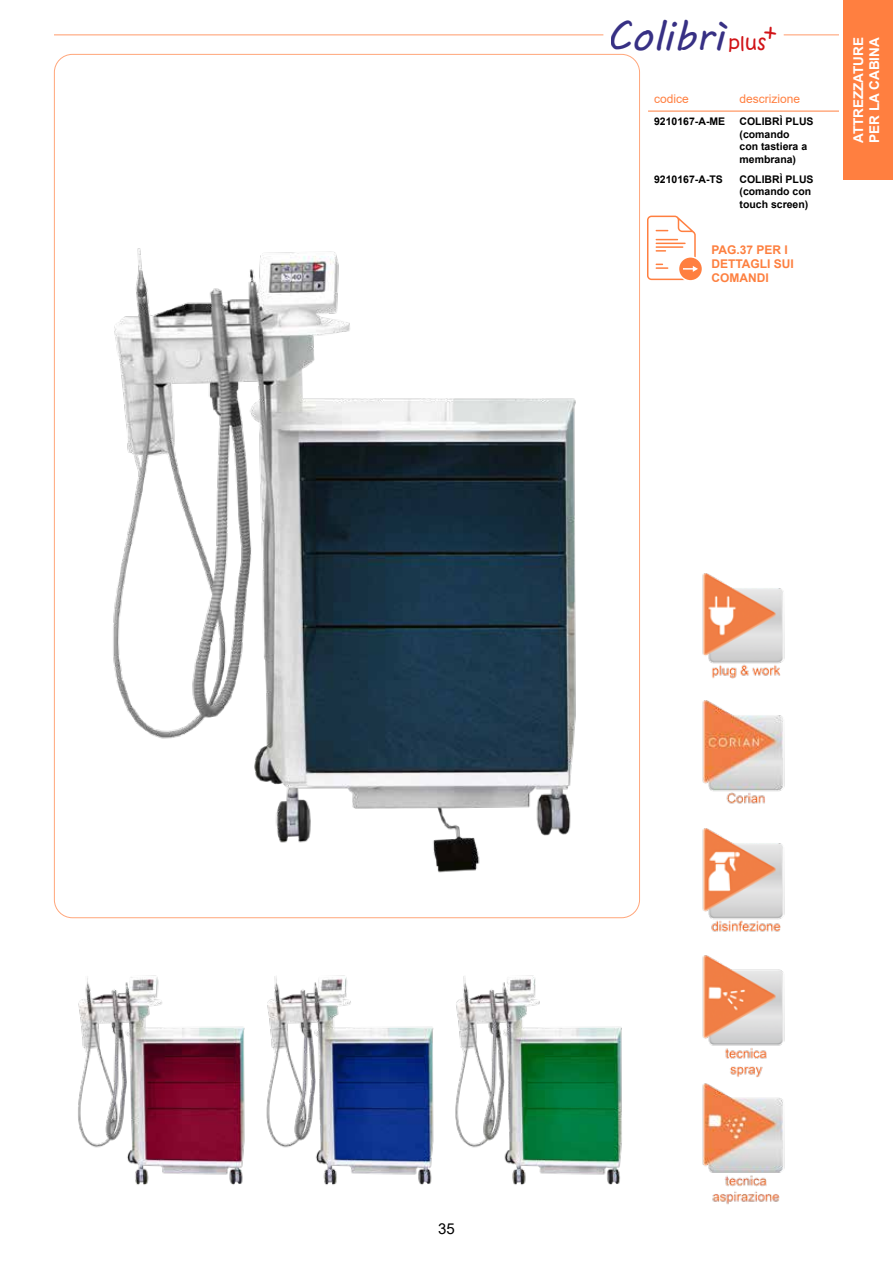
<style>
.page{position:relative;width:893px;height:1263px;background:#fff}
.page>*{position:absolute;margin:0;border:0;box-sizing:border-box;transform-origin:0 0}
.t1{font:41.25px "MV Boli";color:#373084}
.t2{font:19.05px "Kristen ITC";color:#d11317}
.t3{font:15px "Arial";color:#000}
.t4{font:700 13.5px/16.2px "Arial";color:#fff}
.t5{font:700 12px/14.4px "Arial";color:#fd8040}
.t6{font:12px "Arial";color:#ff7f40}
.t7{font:700 10.5px/12.6px "Arial";color:#000}
</style>
<div class="page">
<div style="left:843px;top:0;width:50px;height:180px;background:#ff7f40"></div>
<img style="left:53px;top:137px;width:523px;height:765px">
<img style="left:78px;top:975px;width:544px;height:210px">
<img style="left:702px;top:573px;width:83px;height:632px">
<hr style="left:648px;top:111px;width:191px;height:1px;background:#ff7f40">
<hr style="left:54px;top:34px;width:549px;height:1px;background:#ff7f40">
<hr style="left:784px;top:34px;width:55px;height:1px;background:#ff7f40">
<svg style="left:647px;top:216px;width:55px;height:64px"></svg>
<h1 class="t1" style="left:606px;top:7px;width:173px">Colibrì <sup>+</sup></h1>
<h2 class="t2" style="left:728px;top:30px;width:39px">plus</h2>
<p class="t6" style="left:654px;top:90px;width:36px">codice</p>
<p class="t6" style="left:739px;top:90px;width:62px">descrizione</p>
<p class="t7" style="left:654px;top:115px;width:73px">9210167-A-ME</p>
<p class="t7" style="left:739px;top:115px;width:76px">COLIBRÌ PLUS (comando<br>con tastiera a membrana)</p>
<p class="t7" style="left:654px;top:173px;width:70px">9210167-A-TS</p>
<p class="t7" style="left:739px;top:173px;width:76px">COLIBRÌ PLUS (comando con touch screen)</p>
<p class="t5" style="left:711px;top:242px;width:84px">PAG.37 PER I<br>DETTAGLI SUI<br>COMANDI</p>
<p class="t4" style="left:850px;top:143px;width:107px;rotate:-90deg">ATTREZZATURE<br>PER LA CABINA</p>
<h3 class="t3" style="left:438px;top:1218px;width:18px">35</h3>
</div>
